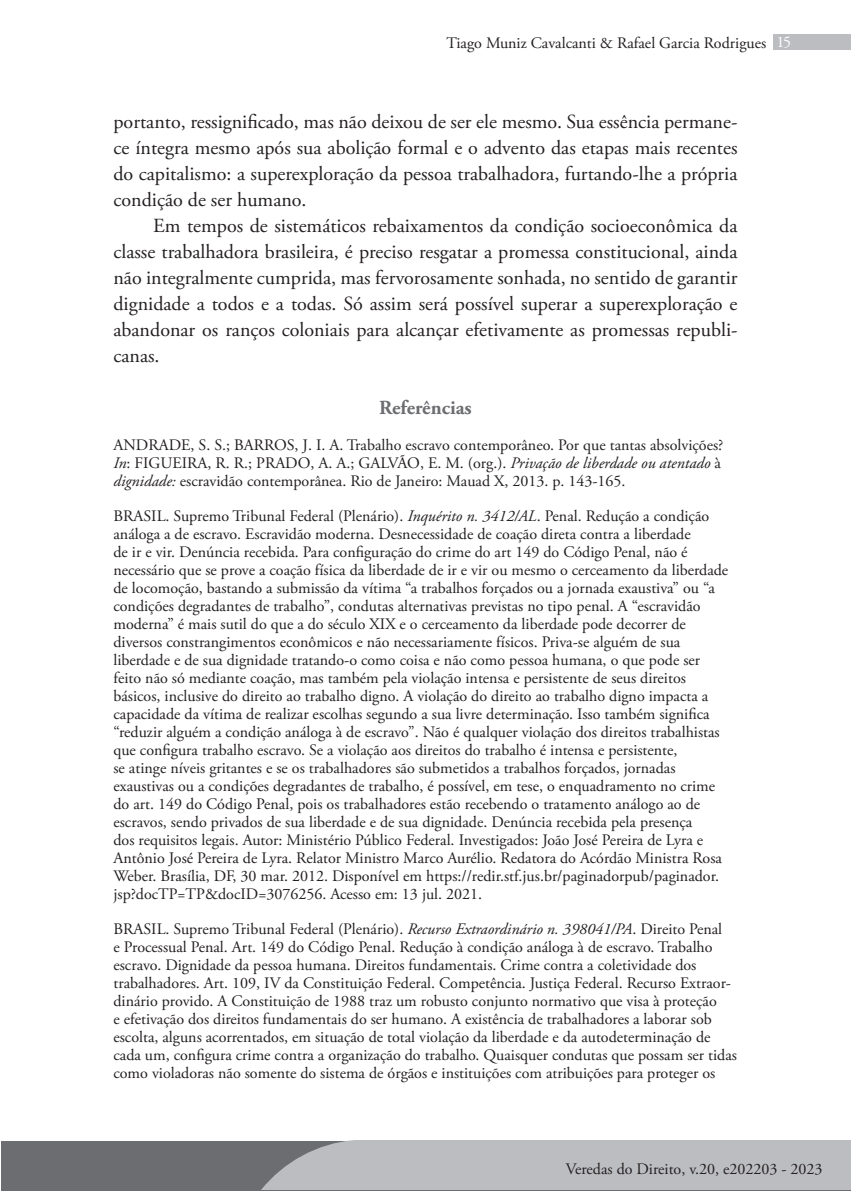
<style>
.page{position:relative;width:851px;height:1191px;background:#fff}
.page>*{position:absolute;margin:0;border:0;box-sizing:border-box;transform-origin:0 0}
.t1{font:20px/26px "Adobe Garamond Pro";color:#231f20;text-align:justify}
.t2{font:700 20px "Adobe Garamond Pro";color:#6c6d70}
.t3{font:16px/18px "Adobe Garamond Pro";color:#231f20}
.s1{color:#fff}
.s2{font-style:italic}
</style>
<div class="page">
<div style="left:1px;top:1141px;width:849px;height:50px;background:#6c6d70"></div>
<hr style="left:0;top:1140px;width:1px;height:50px;background:#6c6d70">
<div style="left:773px;top:34px;width:77px;height:16px;background:#bcbdc0"></div>
<div style="left:261px;top:1140px;width:589px;height:50px;background:#bcbdc0"></div>
<p class="t3" style="left:446px;top:34px;width:346px">Tiago Muniz Cavalcanti &amp; Rafael Garcia Rodrigues <span class="s1">15</span></p>
<p class="t1" style="left:113px;top:109px;width:625px">portanto, ressignificado, mas não deixou de ser ele mesmo. Sua essência permane&shy;ce íntegra mesmo após sua abolição formal e o advento das etapas mais recentes do capitalismo: a superexploração da pessoa trabalhadora, furtando-lhe a própria condição de ser humano.</p>
<p class="t1" style="left:113px;top:213px;width:625px;text-indent:40px">Em tempos de sistemáticos rebaixamentos da condição socioeconômica da classe trabalhadora brasileira, é preciso resgatar a promessa constitucional, ainda não integralmente cumprida, mas fervorosamente sonhada, no sentido de garantir dignidade a todos e a todas. Só assim será possível superar a superexploração e abandonar os ranços coloniais para alcançar efetivamente as promessas republi&shy;canas.</p>
<p class="t2" style="left:379px;top:396px;width:94px">Referências</p>
<p class="t3" style="left:113px;top:436px;width:611px">ANDRADE, S. S.; BARROS, J. I. A. Trabalho escravo contemporâneo. Por que tantas absolvições?<br><span class="s2">In</span>: FIGUEIRA, R. R.; PRADO, A. A.; GALVÃO, E. M. (org.). <span class="s2">Privação de liberdade ou atentado</span> à <span class="s2">dignidade:</span> escravidão contemporânea. Rio de Janeiro: Mauad X, 2013. p. 143-165.</p>
<p class="t3" style="left:113px;top:507px;width:616px">BRASIL. Supremo Tribunal Federal (Plenário). <span class="s2">Inquérito n. 3412/AL</span>. Penal. Redução a condição análoga a de escravo. Escravidão moderna. Desnecessidade de coação direta contra a liberdade<br>de ir e vir. Denúncia recebida. Para configuração do crime do art 149 do Código Penal, não é necessário que se prove a coação física da liberdade de ir e vir ou mesmo o cerceamento da liberdade de locomoção, bastando a submissão da vítima “a trabalhos forçados ou a jornada exaustiva” ou “a condições degradantes de trabalho”, condutas alternativas previstas no tipo penal. A “escravidão moderna” é mais sutil do que a do século XIX e o cerceamento da liberdade pode decorrer de diversos constrangimentos econômicos e não necessariamente físicos. Priva-se alguém de sua liberdade e de sua dignidade tratando-o como coisa e não como pessoa humana, o que pode ser feito não só mediante coação, mas também pela violação intensa e persistente de seus direitos básicos, inclusive do direito ao trabalho digno. A violação do direito ao trabalho digno impacta a capacidade da vítima de realizar escolhas segundo a sua livre determinação. Isso também significa “reduzir alguém a condição análoga à de escravo”. Não é qualquer violação dos direitos trabalhistas que configura trabalho escravo. Se a violação aos direitos do trabalho é intensa e persistente,<br>se atinge níveis gritantes e se os trabalhadores são submetidos a trabalhos forçados, jornadas exaustivas ou a condições degradantes de trabalho, é possível, em tese, o enquadramento no crime do art. 149 do Código Penal, pois os trabalhadores estão recebendo o tratamento análogo ao de escravos, sendo privados de sua liberdade e de sua dignidade. Denúncia recebida pela presença<br>dos requisitos legais. Autor: Ministério Público Federal. Investigados: João José Pereira de Lyra e Antônio José Pereira de Lyra. Relator Ministro Marco Aurélio. Redatora do Acórdão Ministra Rosa Weber. Brasília, DF, 30 mar. 2012. Disponível em https://redir.stf.jus.br/paginadorpub/paginador. jsp?docTP=TP&amp;docID=3076256. Acesso em: 13 jul. 2021.</p>
<p class="t3" style="left:113px;top:920px;width:625px">BRASIL. Supremo Tribunal Federal (Plenário). <span class="s2">Recurso Extraordinário n. 398041/PA</span>. Direito Penal<br>e Processual Penal. Art. 149 do Código Penal. Redução à condição análoga à de escravo. Trabalho escravo. Dignidade da pessoa humana. Direitos fundamentais. Crime contra a coletividade dos trabalhadores. Art. 109, IV da Constituição Federal. Competência. Justiça Federal. Recurso Extraor&shy;dinário provido. A Constituição de 1988 traz um robusto conjunto normativo que visa à proteção<br>e efetivação dos direitos fundamentais do ser humano. A existência de trabalhadores a laborar sob escolta, alguns acorrentados, em situação de total violação da liberdade e da autodeterminação de cada um, configura crime contra a organização do trabalho. Quaisquer condutas que possam ser tidas como violadoras não somente do sistema de órgãos e instituições com atribuições para proteger os</p>
<p class="t3" style="left:565px;top:1160px;width:258px">Veredas do Direito, v.20, e202203 - 2023</p>
</div>
